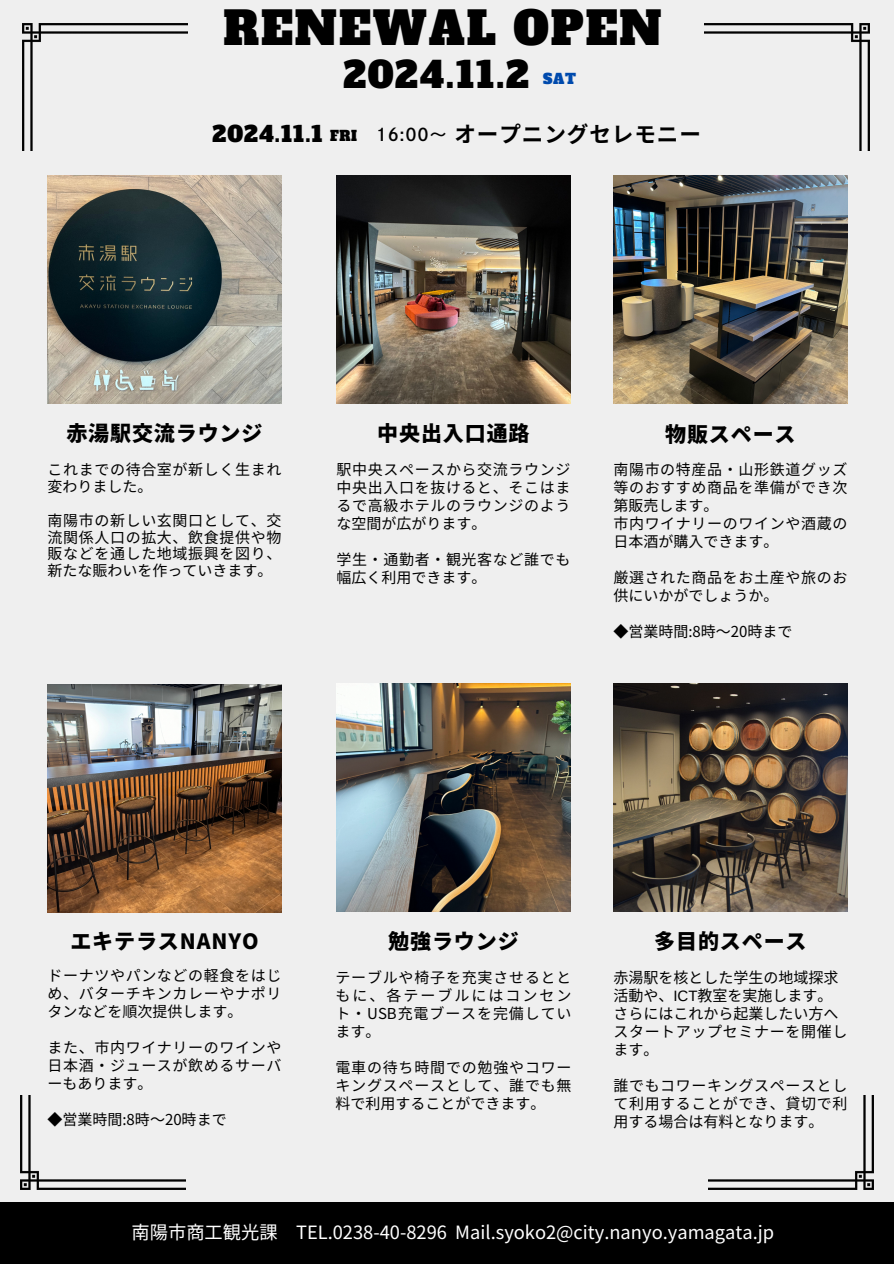
<style>
.page{position:relative;width:894px;height:1264px;background:#fff}
.page>*{position:absolute;margin:0;border:0;box-sizing:border-box;transform-origin:0 0}
.t1{font:44.85px "Alfa Slab One";letter-spacing:.04em;color:#000}
.t2{font:35.4px "Alfa Slab One";letter-spacing:.04em;color:#000}
.t3{font:700 21.6px "Noto Sans CJ Ksc";letter-spacing:.04em;color:#000}
.t4{font:21.6px "Alfa Slab One";letter-spacing:.04em;color:#000}
.t5{font:900 21px "Noto Sans JP";letter-spacing:.04em;color:#000}
.t6{font:18.3px "Noto Sans JP";color:#fff}
.t7{font:17.4px "DMT Shuei Go Gin Std B";color:#000}
.t8{font:15px/18px "Noto Sans JP";letter-spacing:.04em;color:#000;text-align:justify}
.t9{font:15px/18px "Noto Sans CJ Ksc";letter-spacing:.04em;color:#000}
.t10{font:15px "Noto Sans CJ Ksc";color:#000}
.t11{font:15px "Noto Sans JP";color:#000}
.t12{font:13.95px "Alfa Slab One";color:#004aad}
.t13{font:13.95px "Alfa Slab One";color:#000}
.s1{font-family:"Arimo"}
</style>
<div class="page">
<div style="left:0;top:0;width:893px;height:1263px;background:#efefef"></div>
<img style="left:47px;top:175px;width:234px;height:228px">
<img style="left:47px;top:684px;width:234px;height:228px">
<img style="left:613px;top:175px;width:234px;height:228px">
<img style="left:613px;top:683px;width:234px;height:228px">
<div style="left:0;top:1202px;width:893px;height:61px;background:#000"></div>
<img style="left:22px;top:23px;width:165px;height:127px">
<img style="left:336px;top:175px;width:234px;height:228px">
<img style="left:336px;top:683px;width:234px;height:228px">
<img style="left:704px;top:23px;width:165px;height:127px">
<img style="left:20px;top:1095px;width:165px;height:94px">
<img style="left:708px;top:1095px;width:165px;height:94px">
<p class="t1" style="left:223px;top:-1px;width:439px">RENEWAL OPEN</p>
<h4 class="t2" style="left:343px;top:51px;width:187px">2024.11.2</h4>
<h4 class="t7" style="left:375px;top:126px;width:73px">16:00〜</h4>
<p class="t12" style="left:543px;top:70px;width:34px">SAT</p>
<h3 class="t3" style="left:454px;top:117px;width:248px">オープニングセレモニー</h3>
<p class="t4" style="left:212px;top:119px;width:112px">2024.11.1</p>
<p class="t13" style="left:330px;top:127px;width:29px">FRI</p>
<h5 class="t5" style="left:66px;top:417px;width:197px">赤湯駅交流ラウンジ</h5>
<p class="t8" style="left:47px;top:460px;width:235px;line-height:16.8px">これまでの待合室が新しく生まれ変わりました。</p>
<h3 class="t8" style="left:47px;top:511px;width:235px;line-height:16.8px">南陽市の新しい玄関口として、交流関係人口の拡大、飲食提供や物販などを通した地域振興を図り、新たな賑わいを作っていきます。</h3>
<p class="t5" style="left:377px;top:417px;width:154px">中央出入口通路</p>
<p class="t8" style="left:336px;top:459px;width:235px">駅中央スペースから交流ラウンジ中央出入口を抜けると、そこはまるで高級ホテルのラウンジのような空間が広がります。</p>
<p class="t8" style="left:336px;top:549px;width:235px">学生・通勤者・観光客など誰でも幅広く利用できます。</p>
<p class="t5" style="left:665px;top:417px;width:132px">物販スペース</p>
<p class="t8" style="left:613px;top:459px;width:235px">南陽市の特産品・山形鉄道グッズ等のおすすめ商品を準備ができ次第販売します。</p>
<p class="t8" style="left:613px;top:513px;width:235px">市内ワイナリーのワインや酒蔵の日本酒が購入できます。</p>
<p class="t8" style="left:613px;top:567px;width:235px">厳選された商品をお土産や旅のお供にいかがでしょうか。</p>
<h3 class="t11" style="left:613px;top:619px;width:181px">◆営業時間:8時〜20時まで</h3>
<p class="t5" style="left:70px;top:924px;width:190px">エキテラスNANYO</p>
<p class="t8" style="left:47px;top:965px;width:235px">ドーナツやパンなどの軽食をはじめ、バターチキンカレーやナポリタンなどを順次提供します。</p>
<p class="t8" style="left:47px;top:1037px;width:235px">また、市内ワイナリーのワインや日本酒・ジュースが飲めるサーバーもあります。</p>
<p class="t11" style="left:47px;top:1107px;width:181px">◆営業時間:8時〜20時まで</p>
<p class="t5" style="left:388px;top:924px;width:132px">勉強ラウンジ</p>
<p class="t8" style="left:335px;top:968px;width:237px">テーブルや椅子を充実させるとともに、各テーブルにはコンセント・USB充電ブースを完備しています。</p>
<h3 class="t8" style="left:335px;top:1058px;width:237px">電車の待ち時間での勉強やコワーキングスペースとして、誰でも無料で利用することができます。</h3>
<p class="t5" style="left:654px;top:924px;width:154px">多目的スペース</p>
<p class="t10" style="left:613px;top:966px;width:225px">赤湯駅を核とした学生の地域探求</p>
<p class="t10" style="left:613px;top:984px;width:221px">活動や、<span class="s1">ICT</span>教室を実施します。</p>
<p class="t10" style="left:613px;top:1002px;width:226px">さらにはこれから起業したい方へ</p>
<h3 class="t9" style="left:613px;top:1022px;width:235px">スタートアップセミナーを開催します。</h3>
<p class="t9" style="left:613px;top:1076px;width:235px">誰でもコワーキングスペースとして利用することができ、貸切で利用する場合は有料となります。</p>
<p class="t6" style="left:131px;top:1217px;width:644px">南陽市商工観光課 TEL.0238-40-8296 Mail.syoko2@city.nanyo.yamagata.jp</p>
</div>
